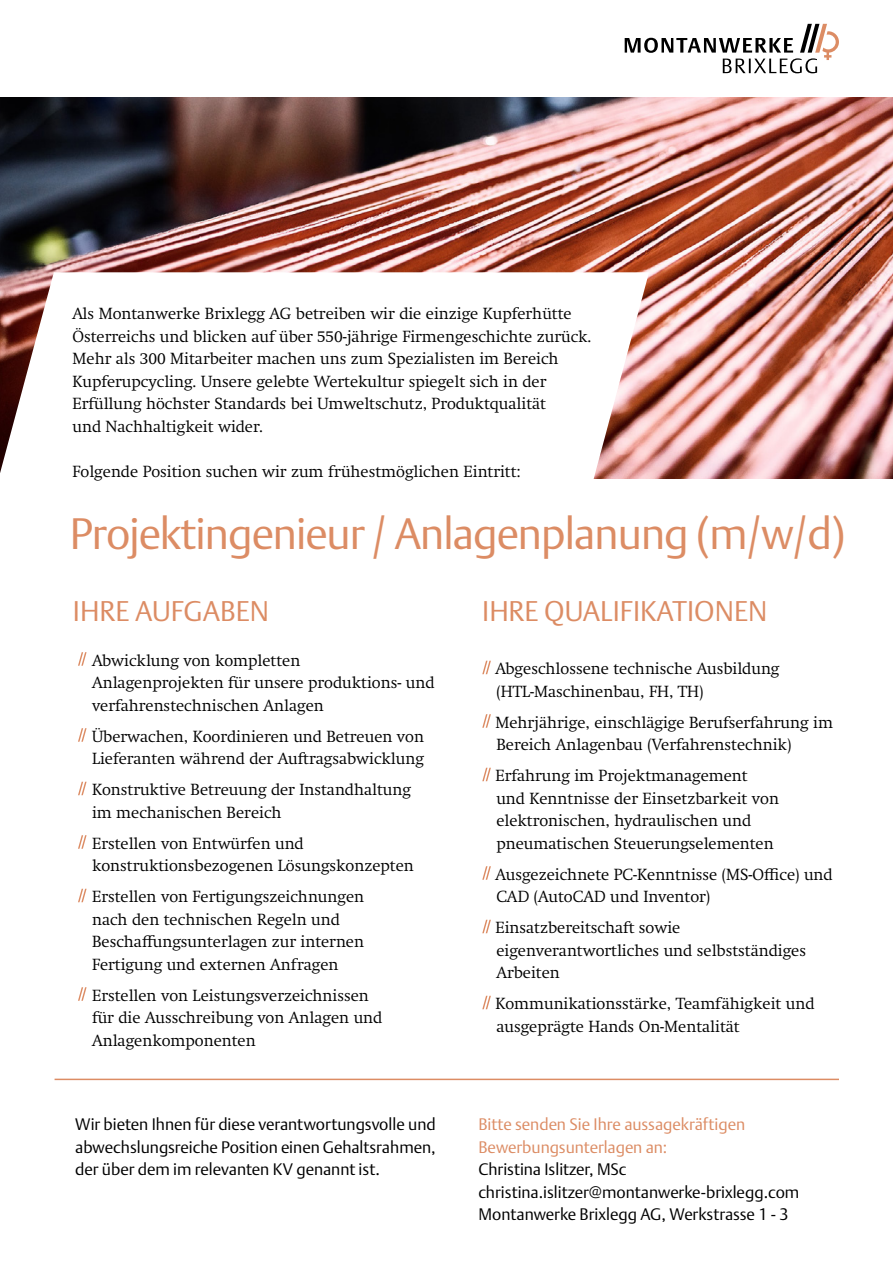
<style>
.page{position:relative;width:893px;height:1263px;background:#fff}
.page>*{position:absolute;margin:0;border:0;box-sizing:border-box;transform-origin:0 0}
.t1{font:300 43.5px "DTL Argo T";letter-spacing:-.02em;color:#dc8c64}
.t2{font:300 28.2px "DTL Argo T";color:#dc8c64}
.t3{font:300 16.5px/22.5px "Swift Neue LT Pro";color:#000}
.t4{font:300 16.5px/22.5px "DTL Argo T";color:#000;text-align:justify}
.t5{font:300 16.5px/22.5px "DTL Argo T";color:#dc8c64}
</style>
<div class="page">
<img style="left:0;top:97px;width:893px;height:381px">
<svg style="left:0;top:272px;width:649px;height:207px"></svg>
<svg style="left:78px;top:652px;width:9px;height:14px"></svg>
<svg style="left:78px;top:728px;width:9px;height:14px"></svg>
<svg style="left:78px;top:782px;width:9px;height:13px"></svg>
<svg style="left:78px;top:835px;width:9px;height:14px"></svg>
<svg style="left:78px;top:889px;width:9px;height:13px"></svg>
<svg style="left:78px;top:987px;width:9px;height:14px"></svg>
<svg style="left:482px;top:661px;width:9px;height:13px"></svg>
<svg style="left:482px;top:714px;width:9px;height:14px"></svg>
<svg style="left:482px;top:768px;width:9px;height:13px"></svg>
<svg style="left:482px;top:866px;width:9px;height:14px"></svg>
<svg style="left:482px;top:920px;width:9px;height:13px"></svg>
<svg style="left:482px;top:996px;width:9px;height:13px"></svg>
<svg style="left:625px;top:24px;width:214px;height:49px"></svg>
<hr style="left:55px;top:1079px;width:784px;height:1px;background:#dc8c64">
<p class="t3" style="left:73px;top:302px;width:520px">Als Montanwerke Brixlegg AG betreiben wir die einzige Kupferhütte Österreichs und blicken auf über 550-jährige Firmengeschichte zurück.<br>Mehr als 300 Mitarbeiter machen uns zum Spezialisten im Bereich Kupferupcycling. Unsere gelebte Wertekultur spiegelt sich in der Erfüllung höchster Standards bei Umweltschutz, Produktqualität<br>und Nachhaltigkeit wider.</p>
<p class="t3" style="left:73px;top:460px;width:450px">Folgende Position suchen wir zum frühestmöglichen Eintritt:</p>
<h1 class="t1" style="left:70px;top:508px;width:778px">Projektingenieur / Anlagenplanung (m/w/d)</h1>
<h2 class="t2" style="left:73px;top:594px;width:198px">IHRE AUFGABEN</h2>
<p class="t3" style="left:92px;top:649px;width:344px">Abwicklung von kompletten<br>Anlagenprojekten für unsere produktions- und verfahrenstechnischen Anlagen</p>
<p class="t3" style="left:92px;top:725px;width:333px">Überwachen, Koordinieren und Betreuen von<br>Lieferanten während der Auftragsabwicklung</p>
<p class="t3" style="left:92px;top:778px;width:320px">Konstruktive Betreuung der Instandhaltung im mechanischen Bereich</p>
<p class="t3" style="left:92px;top:832px;width:323px">Erstellen von Entwürfen und konstruktionsbezogenen Lösungskonzepten</p>
<p class="t3" style="left:92px;top:885px;width:274px">Erstellen von Fertigungszeichnungen nach den technischen Regeln und Beschaffungsunterlagen zur internen Fertigung und externen Anfragen</p>
<p class="t3" style="left:92px;top:984px;width:292px">Erstellen von Leistungsverzeichnissen für die Ausschreibung von Anlagen und<br>Anlagenkomponenten</p>
<h2 class="t2" style="left:482px;top:594px;width:286px">IHRE QUALIFIKATIONEN</h2>
<p class="t3" style="left:495px;top:657px;width:286px">Abgeschlossene technische Ausbildung (HTL-Maschinenbau, FH, TH)</p>
<p class="t3" style="left:495px;top:711px;width:339px">Mehrjährige, einschlägige Berufserfahrung im<br>Bereich Anlagenbau (Verfahrenstechnik)</p>
<p class="t3" style="left:495px;top:764px;width:285px">Erfahrung im Projektmanagement und Kenntnisse der Einsetzbarkeit von elektronischen, hydraulischen und pneumatischen Steuerungselementen</p>
<p class="t3" style="left:495px;top:863px;width:339px">Ausgezeichnete PC-Kenntnisse (MS-Office) und<br>CAD (AutoCAD und Inventor)</p>
<p class="t3" style="left:495px;top:916px;width:312px">Einsatzbereitschaft sowie eigenverantwortliches und selbstständiges<br>Arbeiten</p>
<p class="t3" style="left:495px;top:992px;width:321px">Kommunikationsstärke, Teamfähigkeit und ausgeprägte Hands On-Mentalität</p>
<p class="t4" style="left:75px;top:1113px;width:362px">Wir bieten Ihnen für diese verantwortungsvolle und abwechslungsreiche Position einen Gehaltsrahmen, der über dem im relevanten KV genannt ist.</p>
<p class="t5" style="left:478px;top:1113px;width:268px">Bitte senden Sie Ihre aussagekräftigen<br>Bewerbungsunterlagen an:</p>
<p class="t4" style="left:478px;top:1158px;width:323px;text-align:left">Christina Islitzer, MSc christina.islitzer@montanwerke-brixlegg.com<br>Montanwerke Brixlegg AG, Werkstrasse 1 - 3</p>
</div>
